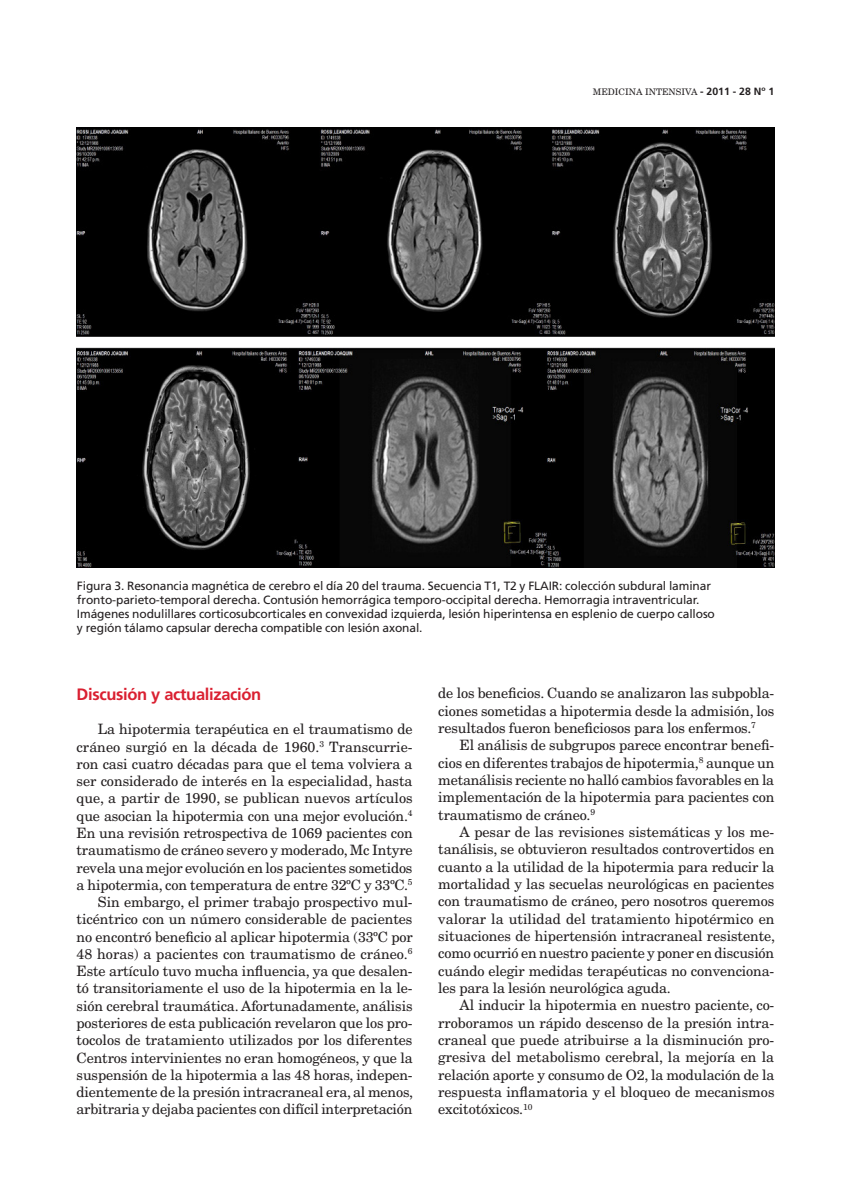
<style>
.page{position:relative;width:851px;height:1191px;background:#fff}
.page>*{position:absolute;margin:0;border:0;box-sizing:border-box;transform-origin:0 0}
.Título_texto_-_Copia{font:700 16.5px "Frutiger LT Std";letter-spacing:-.02em;color:#da2031}
.Texto_General{font:14.25px/17.2px "New Century Schlbk LT Std";letter-spacing:-.01em;color:#231f20;text-align:justify}
.Cuadros{font:12px "Frutiger LT Std";letter-spacing:-.01em;color:#231f20}
.t1{font:9px "New Century Schlbk LT Std";color:#231f20}
.s1{font-family:"Frutiger LT Std";font-weight:700;font-size:10.5px}
</style>
<div class="page">
<img style="left:77px;top:128px;width:697px;height:439px">
<p class="t1" style="left:593px;top:86px;width:183px">MEDICINA INTENSIVA <span class="s1">- 2011 - 28 Nº 1</span></p>
<p class="Cuadros" style="left:77px;top:578px;width:635px">Figura 3. Resonancia magnética de cerebro el día 20 del trauma. Secuencia T1, T2 y FLAIR: colección subdural laminar</p>
<p class="Cuadros" style="left:77px;top:592px;width:624px">fronto-parieto-temporal derecha. Contusión hemorrágica temporo-occipital derecha. Hemorragia intraventricular.</p>
<p class="Cuadros" style="left:77px;top:607px;width:639px">Imágenes nodulillares corticosubcorticales en convexidad izquierda, lesión hiperintensa en esplenio de cuerpo calloso</p>
<p class="Cuadros" style="left:77px;top:621px;width:347px">y región tálamo capsular derecha compatible con lesión axonal.</p>
<p class="Título_texto_-_Copia" style="left:77px;top:684px;width:186px">Discusión y actualización</p>
<p class="Texto_General" style="left:77px;top:720px;width:337px;text-indent:21px">La hipotermia terapéutica en el traumatismo de cráneo surgió en la década de 1960.<sup>3</sup> Transcurrie&shy;ron casi cuatro décadas para que el tema volviera a ser considerado de interés en la especialidad, hasta que, a partir de 1990, se publican nuevos artículos que asocian la hipotermia con una mejor evolución.<sup>4<br></sup>En una revisión retrospectiva de 1069 pacientes con traumatismo de cráneo severo y moderado, Mc Intyre revela una mejor evolución en los pacientes sometidos a hipotermia, con temperatura de entre 32ºC y 33ºC.<sup>5</sup></p>
<p class="Texto_General" style="left:77px;top:893px;width:338px;text-indent:21px">Sin embargo, el primer trabajo prospectivo mul&shy;ticéntrico con un número considerable de pacientes no encontró beneficio al aplicar hipotermia (33ºC por 48 horas) a pacientes con traumatismo de cráneo.<sup>6<br></sup>Este artículo tuvo mucha influencia, ya que desalen&shy;tó transitoriamente el uso de la hipotermia en la le&shy;sión cerebral traumática. Afortunadamente, análisis posteriores de esta publicación revelaron que los pro&shy;tocolos de tratamiento utilizados por los diferentes Centros intervinientes no eran homogéneos, y que la suspensión de la hipotermia a las 48 horas, indepen&shy;dientemente de la presión intracraneal era, al menos, arbitraria y dejaba pacientes con difícil interpretación</p>
<p class="Texto_General" style="left:438px;top:684px;width:337px">de los beneficios. Cuando se analizaron las subpobla&shy;ciones sometidas a hipotermia desde la admisión, los resultados fueron beneficiosos para los enfermos.<sup>7</sup></p>
<p class="Texto_General" style="left:438px;top:736px;width:337px;text-indent:21px">El análisis de subgrupos parece encontrar benefi&shy;cios en diferentes trabajos de hipotermia,<sup>8</sup> aunque un metanálisis reciente no halló cambios favorables en la implementación de la hipotermia para pacientes con traumatismo de cráneo.<sup>9</sup></p>
<p class="Texto_General" style="left:438px;top:823px;width:338px;text-indent:21px">A pesar de las revisiones sistemáticas y los me&shy;tanálisis, se obtuvieron resultados controvertidos en cuanto a la utilidad de la hipotermia para reducir la mortalidad y las secuelas neurológicas en pacientes con traumatismo de cráneo, pero nosotros queremos valorar la utilidad del tratamiento hipotérmico en situaciones de hipertensión intracraneal resistente, como ocurrió en nuestro paciente y poner en discusión cuándo elegir medidas terapéuticas no convenciona&shy;les para la lesión neurológica aguda.</p>
<p class="Texto_General" style="left:438px;top:996px;width:338px;text-indent:21px">Al inducir la hipotermia en nuestro paciente, co&shy;rroboramos un rápido descenso de la presión intra&shy;craneal que puede atribuirse a la disminución pro&shy;gresiva del metabolismo cerebral, la mejoría en la relación aporte y consumo de O2, la modulación de la respuesta inflamatoria y el bloqueo de mecanismos excitotóxicos.<sup>10</sup></p>
</div>
